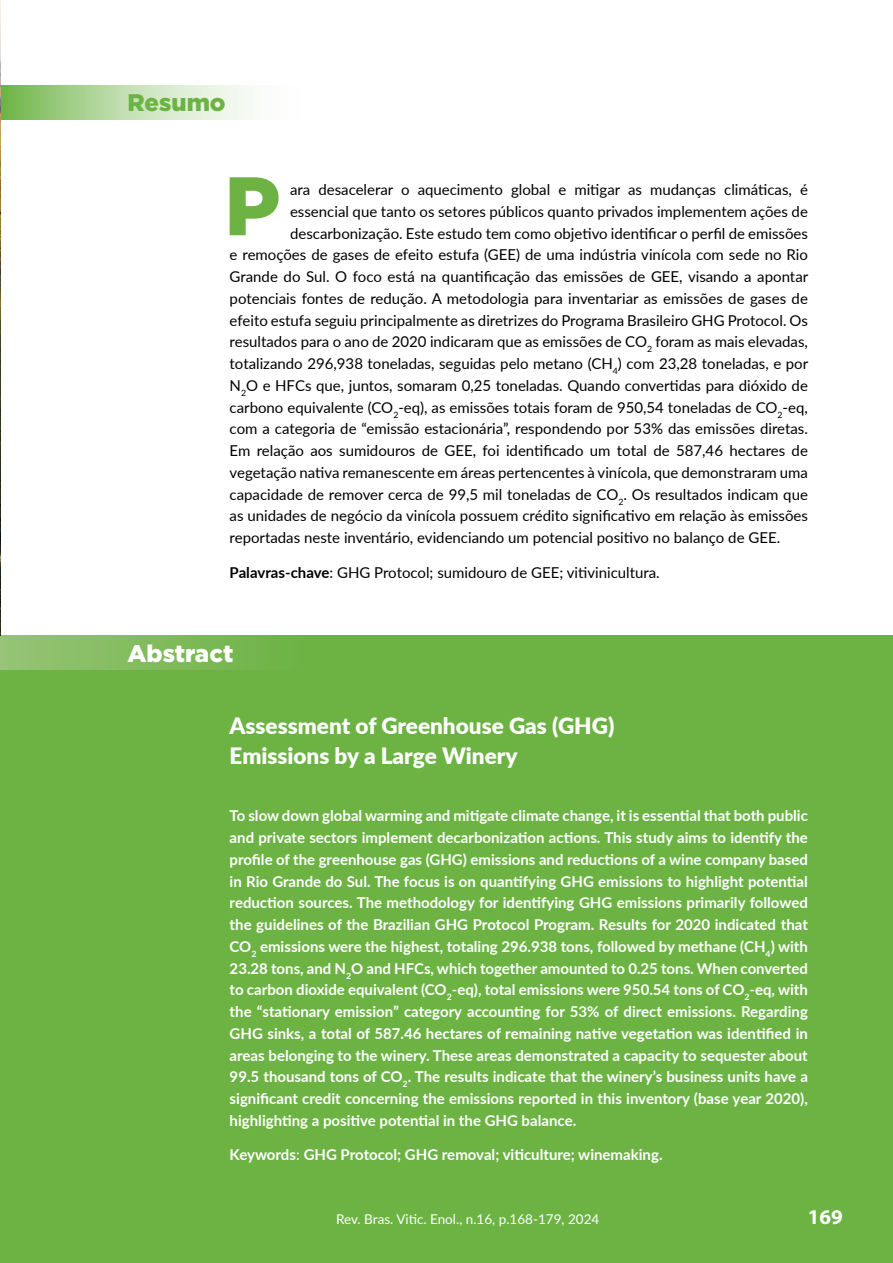
<style>
.page{position:relative;width:893px;height:1263px;background:#fff}
.page>*{position:absolute;margin:0;border:0;box-sizing:border-box;transform-origin:0 0}
.t1{font:900 24px "Gotham";color:#fff}
.t2{font:900 24px "Gotham";color:#6cb344}
.t3{font:900 22.5px/30px "Lato";color:#fff}
.t4{font:700 21px "Myriad Pro";color:#fff}
.t5{font:15px "Lato";color:#000}
.t6{font:700 15px/21.8px "Lato";color:#fff;text-align:justify}
.t7{font:13.5px "Lato";color:#fff}
.s1{font-weight:700}
.s2{font-weight:400}
</style>
<div class="page">
<div style="left:0;top:636px;width:893px;height:627px;background:#6cb344"></div>
<div style="left:0;top:636px;width:306px;height:34px;background:linear-gradient(to right,#97c476,#6cb344)"></div>
<svg style="left:1px;top:85px;width:252px;height:34px"></svg>
<img style="left:0;top:0;width:1px;height:636px">
<svg style="left:230px;top:177px;width:49px;height:58px"></svg>
<h1 class="t2" style="left:128px;top:89px;width:100px">Resumo</h1>
<p class="t5" style="left:290px;top:179px;width:519px">ara desacelerar o aquecimento global e mitigar as mudanças climáticas, é</p>
<p class="t5" style="left:290px;top:201px;width:519px">essencial que tanto os setores públicos quanto privados implementem ações de</p>
<p class="t5" style="left:290px;top:222px;width:519px">descarbonização. Este estudo tem como objetivo identificar o perfil de emissões</p>
<p class="t5" style="left:230px;top:244px;width:580px">e remoções de gases de efeito estufa (GEE) de uma indústria vinícola com sede no Rio</p>
<p class="t5" style="left:230px;top:266px;width:580px">Grande do Sul. O foco está na quantificação das emissões de GEE, visando a apontar</p>
<p class="t5" style="left:230px;top:288px;width:580px">potenciais fontes de redução. A metodologia para inventariar as emissões de gases de</p>
<p class="t5" style="left:230px;top:309px;width:580px">efeito estufa seguiu principalmente as diretrizes do Programa Brasileiro GHG Protocol. Os</p>
<p class="t5" style="left:230px;top:331px;width:580px">resultados para o ano de 2020 indicaram que as emissões de CO<sub>2</sub> foram as mais elevadas,</p>
<p class="t5" style="left:230px;top:353px;width:580px">totalizando 296,938 toneladas, seguidas pelo metano (CH<sub>4</sub>) com 23,28 toneladas, e por</p>
<p class="t5" style="left:230px;top:375px;width:580px">N<sub>2</sub>O e HFCs que, juntos, somaram 0,25 toneladas. Quando convertidas para dióxido de</p>
<p class="t5" style="left:230px;top:396px;width:580px">carbono equivalente (CO<sub>2</sub>-eq), as emissões totais foram de 950,54 toneladas de CO<sub>2</sub>-eq,</p>
<p class="t5" style="left:230px;top:418px;width:580px">com a categoria de “emissão estacionária”, respondendo por 53% das emissões diretas.</p>
<p class="t5" style="left:230px;top:440px;width:580px">Em relação aos sumidouros de GEE, foi identificado um total de 587,46 hectares de</p>
<p class="t5" style="left:230px;top:462px;width:580px">vegetação nativa remanescente em áreas pertencentes à vinícola, que demonstraram uma</p>
<p class="t5" style="left:230px;top:483px;width:580px">capacidade de remover cerca de 99,5 mil toneladas de CO<sub>2</sub>. Os resultados indicam que</p>
<p class="t5" style="left:230px;top:505px;width:580px">as unidades de negócio da vinícola possuem crédito significativo em relação às emissões</p>
<p class="t5" style="left:230px;top:527px;width:552px">reportadas neste inventário, evidenciando um potencial positivo no balanço de GEE.</p>
<p class="t5" style="left:230px;top:561px;width:432px"><span class="s1">Palavras-chave</span>: GHG Protocol; sumidouro de GEE; vitivinicultura.</p>
<h1 class="t1" style="left:128px;top:640px;width:107px">Abstract</h1>
<h2 class="t3" style="left:230px;top:709px;width:386px">Assessment of Greenhouse Gas (GHG)<br>Emissions by a Large Winery</h2>
<p class="t6" style="left:230px;top:804px;width:580px">To slow down global warming and mitigate climate change, it is essential that both public and private sectors implement decarbonization actions. This study aims to identify the profile of the greenhouse gas (GHG) emissions and reductions of a wine company based in Rio Grande do Sul. The focus is on quantifying GHG emissions to highlight potential reduction sources. The methodology for identifying GHG emissions primarily followed the guidelines of the Brazilian GHG Protocol Program. Results for 2020 indicated that CO<sub>2</sub> emissions were the highest, totaling 296.938 tons, followed by methane (CH<sub>4</sub>) with 23.28 tons, and N<sub>2</sub>O and HFCs, which together amounted to 0.25 tons. When converted to carbon dioxide equivalent (CO<sub>2</sub>-eq), total emissions were 950.54 tons of CO<sub>2</sub>-eq, with the “stationary emission” category accounting for 53% of direct emissions. Regarding GHG sinks, a total of 587.46 hectares of remaining native vegetation was identified in areas belonging to the winery. These areas demonstrated a capacity to sequester about 99.5 thousand tons of CO<sub>2</sub>. The results indicate that the winery’s business units have a significant credit concerning the emissions reported in this inventory (base year 2020), highlighting a positive potential in the GHG balance.</p>
<p class="t6" style="left:230px;top:1143px;width:434px">Keywords<span class="s2">:</span> GHG Protocol; GHG removal; viticulture; winemaking.</p>
<p class="t7" style="left:336px;top:1209px;width:265px">Rev. Bras. Vitic. Enol., n.16, p.168-179, 2024</p>
<h3 class="t4" style="left:808px;top:1203px;width:36px">169</h3>
</div>
